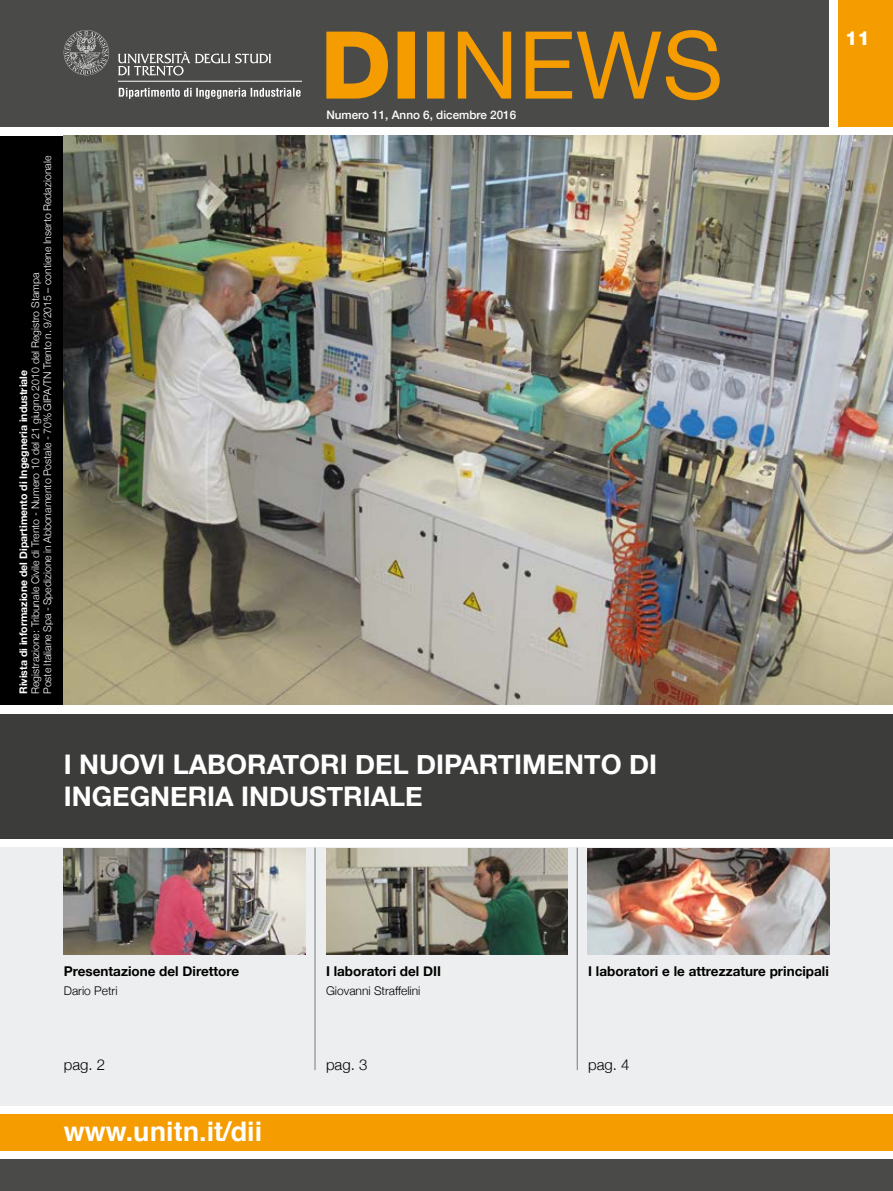
<style>
.page{position:relative;width:893px;height:1191px;background:#fff}
.page>*{position:absolute;margin:0;border:0;box-sizing:border-box;transform-origin:0 0}
.t1{font:700 27px/32.4px "Helvetica Neue";color:#fff}
.t2{font:700 27px "Helvetica";color:#fff}
.t3{font:800 19.5px "Helvetica Neue";color:#fff}
.t4{font:300 15px "Helvetica Neue";color:#000}
.t5{font:700 13.5px "Helvetica Neue";color:#000}
.t6{font:300 12px "Helvetica Neue";color:#000}
.t7{font:500 11.7px "Helvetica Neue";color:#fff}
.t8{font:300 10.5px/12px "Helvetica Neue";color:#fff}
.t9{font:700 10.5px "Helvetica Neue";color:#fff}
</style>
<div class="page">
<div style="left:0;top:0;width:829px;height:127px;background:#4a4a49"></div>
<svg style="left:118px;top:51px;width:153px;height:25px"></svg>
<svg style="left:64px;top:30px;width:45px;height:45px"></svg>
<hr style="left:118px;top:81px;width:184px;height:1px;background:#fff">
<svg style="left:119px;top:88px;width:182px;height:11px"></svg>
<svg style="left:326px;top:30px;width:394px;height:70px"></svg>
<div style="left:838px;top:0;width:55px;height:127px;background:#f59c00"></div>
<div style="left:0;top:1150px;width:893px;height:41px;background:#4a4a49"></div>
<div style="left:0;top:136px;width:64px;height:568px;background:#000"></div>
<div style="left:0;top:714px;width:893px;height:125px;background:#3c3c3b"></div>
<div style="left:0;top:1150px;width:893px;height:8px;background:#fff"></div>
<div style="left:0;top:1114px;width:893px;height:36px;background:#f59c00"></div>
<img style="left:64px;top:136px;width:829px;height:568px">
<div style="left:0;top:847px;width:893px;height:259px;background:#edeeef"></div>
<hr style="left:315px;top:847px;width:1px;height:223px;background:#000">
<hr style="left:577px;top:847px;width:1px;height:223px;background:#000">
<img style="left:64px;top:848px;width:241px;height:107px">
<img style="left:326px;top:848px;width:242px;height:107px">
<img style="left:588px;top:848px;width:241px;height:107px">
<p class="t8" style="left:29px;top:694px;width:539px;rotate:-90deg">Registrazione: Tribunale Civile di Trento - Numero 10 del 21 giugno 2010 del Registro Stampa<br>Poste Italiane Spa - Spedizione in Abbonamento Postale - 70% GIPA/TN Trento n. 9/2015 – contiene Inserto Redazionale</p>
<p class="t9" style="left:15px;top:694px;width:325px;rotate:-90deg">Rivista di informazione del Dipartimento di Ingegneria industriale</p>
<p class="t7" style="left:326px;top:105px;width:191px">Numero 11, Anno 6, dicembre 2016</p>
<h1 class="t1" style="left:64px;top:748px;width:595px">I NUOVI LABORATORI DEL DIPARTIMENTO DI<br>INGEGNERIA INDUSTRIALE</h1>
<h2 class="t3" style="left:845px;top:26px;width:26px">11</h2>
<p class="t5" style="left:64px;top:960px;width:177px">Presentazione del Direttore</p>
<p class="t6" style="left:64px;top:981px;width:55px">Dario Petri</p>
<p class="t5" style="left:326px;top:960px;width:117px">I laboratori del DII</p>
<p class="t6" style="left:326px;top:981px;width:96px">Giovanni Straffelini</p>
<p class="t5" style="left:588px;top:960px;width:242px">I laboratori e le attrezzature principali</p>
<h3 class="t4" style="left:64px;top:1052px;width:43px">pag. 2</h3>
<h3 class="t4" style="left:326px;top:1052px;width:43px">pag. 3</h3>
<h3 class="t4" style="left:588px;top:1052px;width:43px">pag. 4</h3>
<h1 class="t2" style="left:64px;top:1109px;width:200px">www.unitn.it/dii</h1>
</div>
